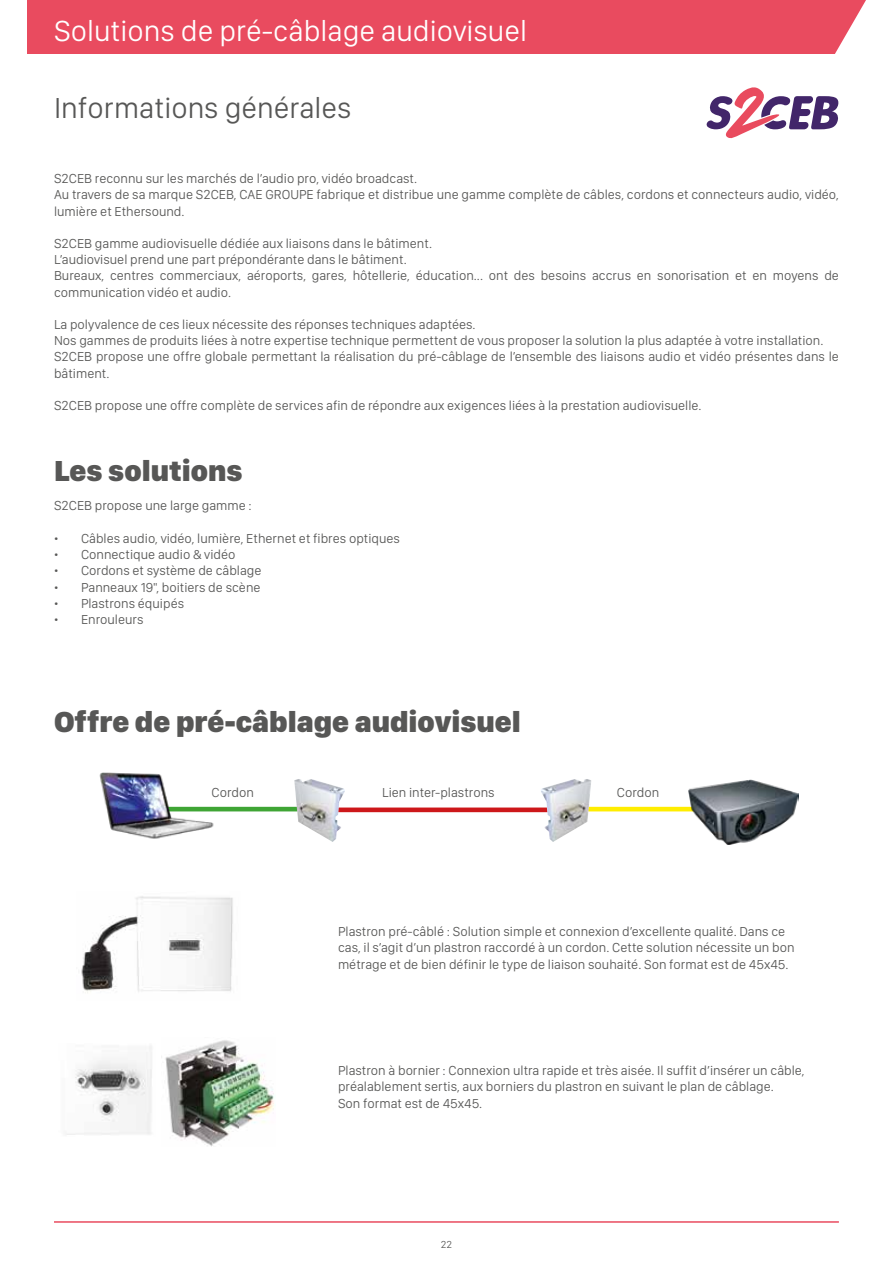
<style>
.page{position:relative;width:893px;height:1263px;background:#fff}
.page>*{position:absolute;margin:0;border:0;box-sizing:border-box;transform-origin:0 0}
.t1{font:900 30px "SF Compact Display";color:#575756}
.t2{font:300 30px "SF Compact Display";color:#fff}
.t3{font:300 30px "SF Compact Display";color:#575756}
.t4{font:300 13.5px/16.2px "SF Compact Display";color:#575756}
.t5{font:300 10.5px "SF Compact Display";color:#575756}
.s1{font-family:"Helvetica";font-weight:400;font-size:12px}
</style>
<div class="page">
<hr style="left:54px;top:1221px;width:785px;height:2px;background:#e94b5f">
<div style="left:27px;top:0;width:839px;height:54px;background:#e94b5f"></div>
<svg style="left:835px;top:0;width:31px;height:54px"></svg>
<hr style="left:136px;top:807px;width:168px;height:4px;background:#3fa535">
<div style="left:332px;top:807px;width:227px;height:5px;background:#cd171a"></div>
<hr style="left:582px;top:807px;width:154px;height:4px;background:#ffed00">
<img style="left:99px;top:772px;width:122px;height:67px">
<img style="left:688px;top:780px;width:110px;height:64px">
<img style="left:294px;top:779px;width:6px;height:44px">
<img style="left:558px;top:779px;width:29px;height:5px">
<img style="left:165px;top:1040px;width:109px;height:107px">
<img style="left:66px;top:1046px;width:86px;height:89px">
<img style="left:81px;top:896px;width:152px;height:97px">
<svg style="left:707px;top:87px;width:131px;height:51px"></svg>
<h1 class="t2" style="left:54px;top:8px;width:475px">Solutions de pré-câblage audiovisuel</h1>
<h1 class="t3" style="left:54px;top:84px;width:299px">Informations générales</h1>
<p class="t4" style="left:54px;top:170px;width:786px">S2CEB reconnu sur les marchés de l’audio pro, vidéo broadcast.<br>Au travers de sa marque S2CEB, CAE GROUPE fabrique et distribue une gamme complète de câbles, cordons et connecteurs audio, vidéo, lumière et Ethersound.</p>
<p class="t4" style="left:54px;top:235px;width:786px">S2CEB gamme audiovisuelle dédiée aux liaisons dans le bâtiment.<br>L’audiovisuel prend une part prépondérante dans le bâtiment.<br>Bureaux, centres commerciaux, aéroports, gares, hôtellerie, éducation... ont des besoins accrus en sonorisation et en moyens de communication vidéo et audio.</p>
<p class="t4" style="left:54px;top:316px;width:786px">La polyvalence de ces lieux nécessite des réponses techniques adaptées.<br>Nos gammes de produits liées à notre expertise technique permettent de vous proposer la solution la plus adaptée à votre installation.<br>S2CEB propose une offre globale permettant la réalisation du pré-câblage de l’ensemble des liaisons audio et vidéo présentes dans le bâtiment.</p>
<p class="t4" style="left:54px;top:397px;width:649px">S2CEB propose une offre complète de services afin de répondre aux exigences liées à la prestation audiovisuelle.</p>
<h1 class="t1" style="left:54px;top:443px;width:190px">Les solutions</h1>
<p class="t4" style="left:54px;top:498px;width:199px">S2CEB propose une large gamme :</p>
<p class="t4" style="left:54px;top:530px;width:348px"><span class="s1">•</span> Câbles audio, vidéo, lumière, Ethernet et fibres optiques</p>
<p class="t4" style="left:54px;top:546px;width:183px"><span class="s1">•</span> Connectique audio &amp; vidéo</p>
<p class="t4" style="left:54px;top:562px;width:209px"><span class="s1">•</span> Cordons et système de câblage</p>
<p class="t4" style="left:54px;top:579px;width:208px"><span class="s1">•</span> Panneaux 19", boitiers de scène</p>
<p class="t4" style="left:54px;top:595px;width:132px"><span class="s1">•</span> Plastrons équipés</p>
<p class="t4" style="left:54px;top:611px;width:91px"><span class="s1">•</span> Enrouleurs</p>
<h1 class="t1" style="left:54px;top:693px;width:468px">Offre de pré-câblage audiovisuel</h1>
<p class="t4" style="left:212px;top:784px;width:44px">Cordon</p>
<p class="t4" style="left:382px;top:784px;width:114px">Lien inter-plastrons</p>
<p class="t4" style="left:617px;top:784px;width:44px">Cordon</p>
<p class="t4" style="left:338px;top:923px;width:458px">Plastron pré-câblé : Solution simple et connexion d’excellente qualité. Dans ce cas, il s’agit d’un plastron raccordé à un cordon. Cette solution nécessite un bon métrage et de bien définir le type de liaison souhaité. Son format est de 45x45.</p>
<p class="t4" style="left:338px;top:1062px;width:468px">Plastron à bornier : Connexion ultra rapide et très aisée. Il suffit d’insérer un câble, préalablement sertis, aux borniers du plastron en suivant le plan de câblage.<br>Son format est de 45x45.</p>
<p class="t5" style="left:441px;top:1236px;width:13px">22</p>
</div>
